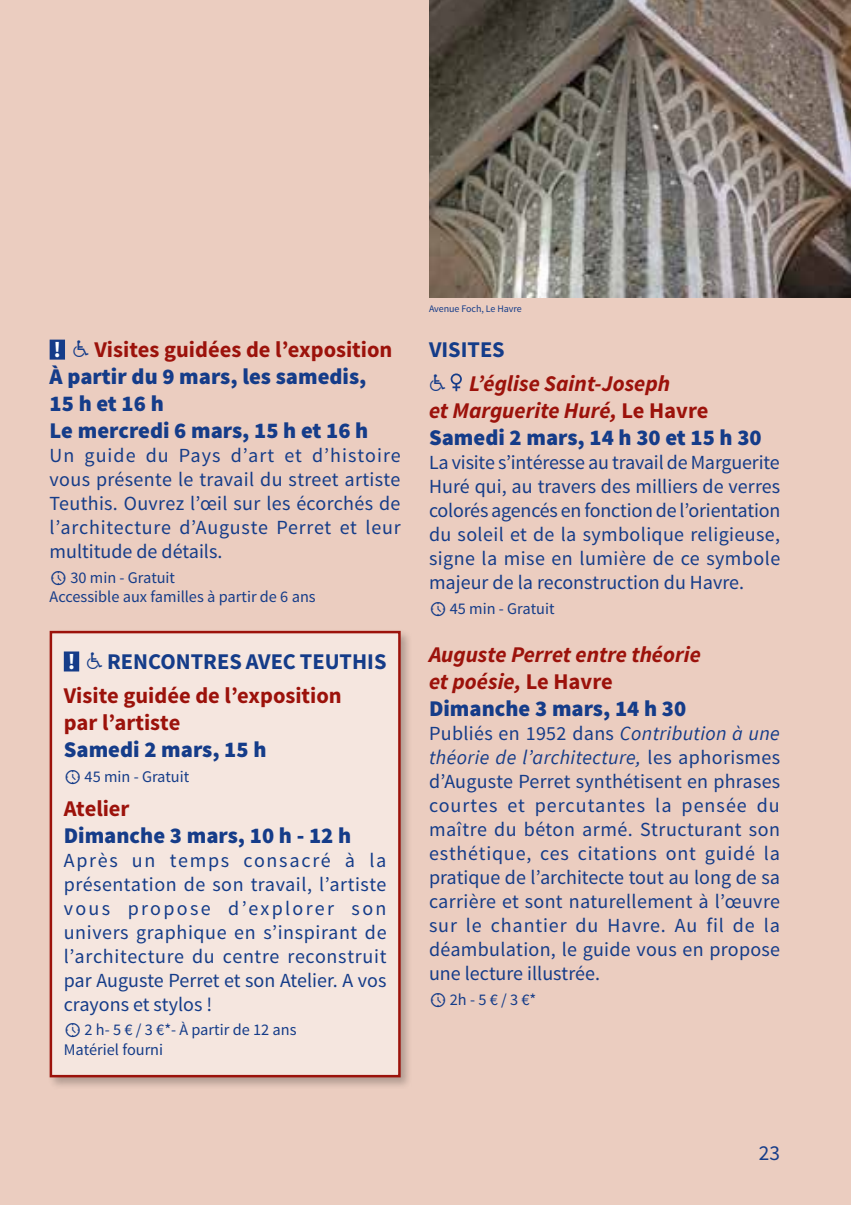
<style>
.page{position:relative;width:851px;height:1205px;background:#fff}
.page>*{position:absolute;margin:0;border:0;box-sizing:border-box;transform-origin:0 0}
.t1{font:900 22.5px/27px "Source Sans Pro";color:#153c89}
.t2{font:italic 700 22.5px/27px "Source Sans Pro";color:#9c120b}
.t3{font:700 22.5px/34px "Source Sans Pro";color:#9c120b}
.t4{font:21.25px "Source Sans Pro";color:#153c89}
.t5{font:20px/24px "Source Sans Pro";color:#153c89;text-align:justify}
.t6{font:16.25px/19.5px "Source Sans Pro";color:#153c89}
.t7{font:10px "Source Sans Pro";letter-spacing:-.005em;color:#153c89}
.s1{font-weight:700;color:#fff}
.s2{font-family:"Travelcons";font-weight:400;font-size:15px}
.s3{font-weight:700;color:#9c120b}
.s4{color:#fff}
.s5{font-family:"Travelcons";font-weight:400;font-size:15px;color:#153c89}
.s6{color:#153c89}
.s7{font-style:normal;color:#153c89}
.s8{font-family:"Travelcons";font-weight:400;font-style:normal;font-size:15px;color:#153c89}
.s9{font-weight:700;font-style:italic;color:#9c120b}
.s10{font-style:normal}
.s11{font-weight:900;font-style:normal;color:#153c89}
.s12{font-style:italic}
</style>
<div class="page">
<div style="left:0;top:0;width:850px;height:1205px;background:#ebcdc0"></div>
<div style="left:47px;top:628px;width:366px;height:461px;background:#000;opacity:.25"></div>
<div style="left:50px;top:631px;width:350px;height:446px;background:#f5e6df;border:2px solid #9c120b"></div>
<img style="left:429px;top:0;width:421px;height:298px">
<div style="left:50px;top:340px;width:15px;height:20px;background:#153c89"></div>
<svg style="left:450px;top:373px;width:12px;height:18px"></svg>
<div style="left:64px;top:651px;width:15px;height:20px;background:#153c89"></div>
<p class="t1" style="left:50px;top:337px;width:344px"><span class="s1">!</span> <span class="s2">E</span> <span class="s3">Visites guidées de l’exposition<br></span>À partir du 9 mars, les samedis,<br>15 h et 16 h<br>Le mercredi 6 mars, 15 h et 16 h</p>
<p class="t5" style="left:50px;top:444px;width:352px">Un guide du Pays d’art et d’histoire vous présente le travail du street artiste Teuthis. Ouvrez l’œil sur les écorchés de l’architecture d’Auguste Perret et leur multitude de détails.</p>
<p class="t6" style="left:50px;top:568px;width:267px;text-indent:21px">30 min - Gratuit<br>Accessible aux familles à partir de 6 ans</p>
<p class="t3" style="left:64px;top:645px;width:324px"><span class="s4">!</span> <span class="s5">E</span> <span class="s6">RENCONTRES AVEC TEUTHIS<br></span>Visite guidée de l’exposition</p>
<p class="t3" style="left:64px;top:706px;width:118px">par l’artiste</p>
<p class="t1" style="left:64px;top:737px;width:204px">Samedi 2 mars, 15 h</p>
<p class="t6" style="left:85px;top:767px;width:106px">45 min - Gratuit</p>
<p class="t3" style="left:64px;top:792px;width:67px">Atelier</p>
<p class="t1" style="left:64px;top:823px;width:289px">Dimanche 3 mars, 10 h - 12 h</p>
<p class="t5" style="left:64px;top:848px;width:324px">Après un temps consacré à la présentation de son travail, l’artiste vous propose d’explorer son univers graphique en s’inspirant de l’architecture du centre reconstruit par Auguste Perret et son Atelier. A vos crayons et stylos !</p>
<p class="t6" style="left:64px;top:1020px;width:234px;text-indent:21px">2 h- 5 € / 3 €*- À partir de 12 ans<br>Matériel fourni</p>
<p class="t7" style="left:429px;top:303px;width:94px">Avenue Foch, Le Havre</p>
<p class="t2" style="left:429px;top:332px;width:242px;line-height:34px"><span class="s7">VISITES<br></span><span class="s8">E</span> L’église Saint-Joseph</p>
<p class="t1" style="left:429px;top:398px;width:334px"><span class="s9">et Marguerite Huré,</span> <span class="s3">Le Havre<br></span>Samedi 2 mars, 14 h 30 et 15 h 30</p>
<p class="t5" style="left:429px;top:451px;width:353px">La visite s’intéresse au travail de Marguerite Huré qui, au travers des milliers de verres colorés agencés en fonction de l’orientation du soleil et de la symbolique religieuse, signe la mise en lumière de ce symbole majeur de la reconstruction du Havre.</p>
<p class="t6" style="left:450px;top:599px;width:106px">45 min - Gratuit</p>
<p class="t2" style="left:429px;top:641px;width:273px">Auguste Perret entre théorie et poésie, <span class="s10">Le Havre<br></span><span class="s11">Dimanche 3 mars, 14 h 30</span></p>
<p class="t5" style="left:429px;top:722px;width:352px">Publiés en 1952 dans <span class="s12">Contribution à une théorie de l’architecture,</span> les aphorismes d’Auguste Perret synthétisent en phrases courtes et percutantes la pensée du maître du béton armé. Structurant son esthétique, ces citations ont guidé la pratique de l’architecte tout au long de sa carrière et sont naturellement à l’œuvre sur le chantier du Havre. Au fil de la déambulation, le guide vous en propose une lecture illustrée.</p>
<p class="t6" style="left:450px;top:990px;width:88px">2h - 5 € / 3 €*</p>
<p class="t4" style="left:758px;top:1140px;width:23px">23</p>
</div>
